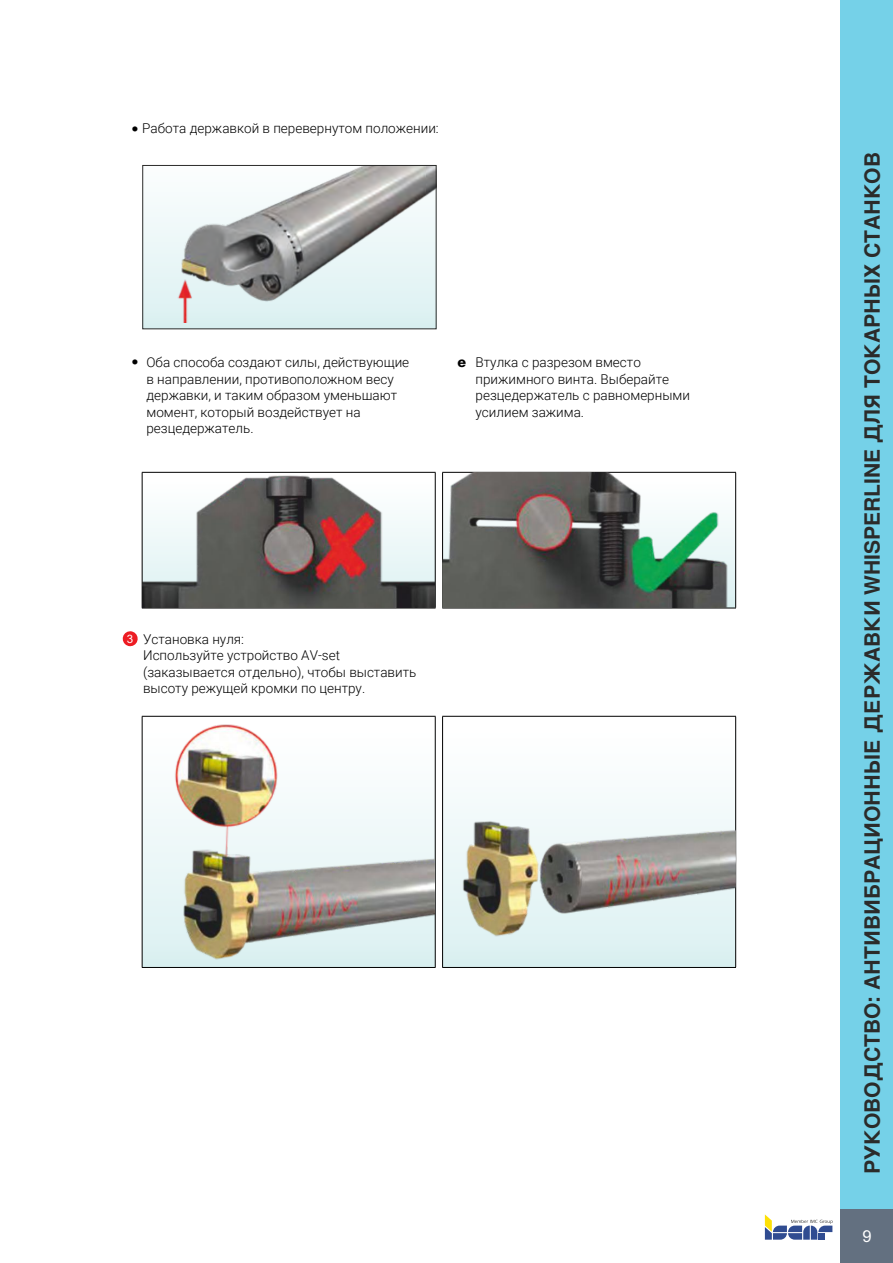
<style>
.page{position:relative;width:893px;height:1263px;background:#fff}
.page>*{position:absolute;margin:0;border:0;box-sizing:border-box;transform-origin:0 0}
.t1{font:700 21px "Te X Gyre Heros";color:#2b2b2a}
.t2{font:16.5px "Arial";color:#fff}
.t3{font:300 14.25px "Helvetica Neue LT Std";color:#000}
.t4{font:800 14.25px "Helvetica Neue LT Std";color:#000}
.t5{font:300 13.5px/16.5px "Roboto";color:#000}
.t6{font:11.7px "Arial";color:#fff}
.s1{font-family:"Helvetica Neue LT Std";font-size:14.25px}
</style>
<div class="page">
<svg style="left:122px;top:631px;width:9px;height:16px"></svg>
<hr style="left:142px;top:472px;width:294px;height:1px;background:#000">
<hr style="left:442px;top:472px;width:294px;height:1px;background:#000">
<hr style="left:735px;top:473px;width:1px;height:135px;background:#000">
<hr style="left:142px;top:608px;width:294px;height:1px;background:#000">
<hr style="left:442px;top:608px;width:294px;height:1px;background:#000">
<hr style="left:435px;top:473px;width:1px;height:135px;background:#000">
<hr style="left:442px;top:473px;width:1px;height:135px;background:#000">
<img style="left:142px;top:473px;width:293px;height:135px">
<img style="left:443px;top:473px;width:292px;height:135px">
<svg style="left:143px;top:717px;width:301px;height:250px"></svg>
<hr style="left:142px;top:716px;width:294px;height:1px;background:#000">
<hr style="left:142px;top:717px;width:1px;height:250px;background:#000">
<hr style="left:442px;top:716px;width:294px;height:1px;background:#000">
<hr style="left:735px;top:717px;width:1px;height:250px;background:#000">
<hr style="left:142px;top:967px;width:294px;height:1px;background:#000">
<hr style="left:442px;top:967px;width:294px;height:1px;background:#000">
<hr style="left:435px;top:717px;width:1px;height:250px;background:#000">
<hr style="left:442px;top:717px;width:1px;height:250px;background:#000">
<img style="left:150px;top:716px;width:285px;height:251px">
<img style="left:443px;top:721px;width:292px;height:246px">
<div style="left:840px;top:1208px;width:53px;height:55px;background:#637080"></div>
<div style="left:840px;top:0;width:53px;height:1209px;background:#75d1e8"></div>
<svg style="left:765px;top:1214px;width:68px;height:26px"></svg>
<div style="left:143px;top:165px;width:293px;height:164px;background:linear-gradient(to bottom,#fcfefe,#dbf0f1)"></div>
<img style="left:149px;top:167px;width:286px;height:156px">
<div style="left:142px;top:165px;width:295px;height:164px;border:1px solid #2b2b2a"></div>
<p class="t5" style="left:131px;top:120px;width:309px"><span class="s1">•</span> Работа державкой в перевернутом положении:</p>
<p class="t5" style="left:146px;top:354px;width:264px">Оба способа создают силы, действующие в направлении, противоположном весу державки, и таким образом уменьшают момент, который воздействует на резцедержатель.</p>
<p class="t5" style="left:476px;top:354px;width:216px">Втулка с разрезом вместо прижимного винта. Выберайте резцедержатель с равномерными усилием зажима.</p>
<p class="t3" style="left:131px;top:357px;width:9px">•</p>
<p class="t4" style="left:457px;top:357px;width:10px">e</p>
<p class="t6" style="left:127px;top:635px;width:8px">3</p>
<p class="t5" style="left:143px;top:630px;width:275px">Установка нуля:<br>Используйте устройство AV-set (заказывается отдельно), чтобы выставить высоту режущей кромки по центру.</p>
<h1 class="t1" style="left:863px;top:1174px;width:1023px;rotate:-90deg">РУКОВОДСТВО: АНТИВИБРАЦИОННЫЕ ДЕРЖАВКИ WHISPERLINE ДЛЯ ТОКАРНЫХ СТАНКОВ</h1>
<p class="t2" style="left:863px;top:1230px;width:11px">9</p>
</div>
